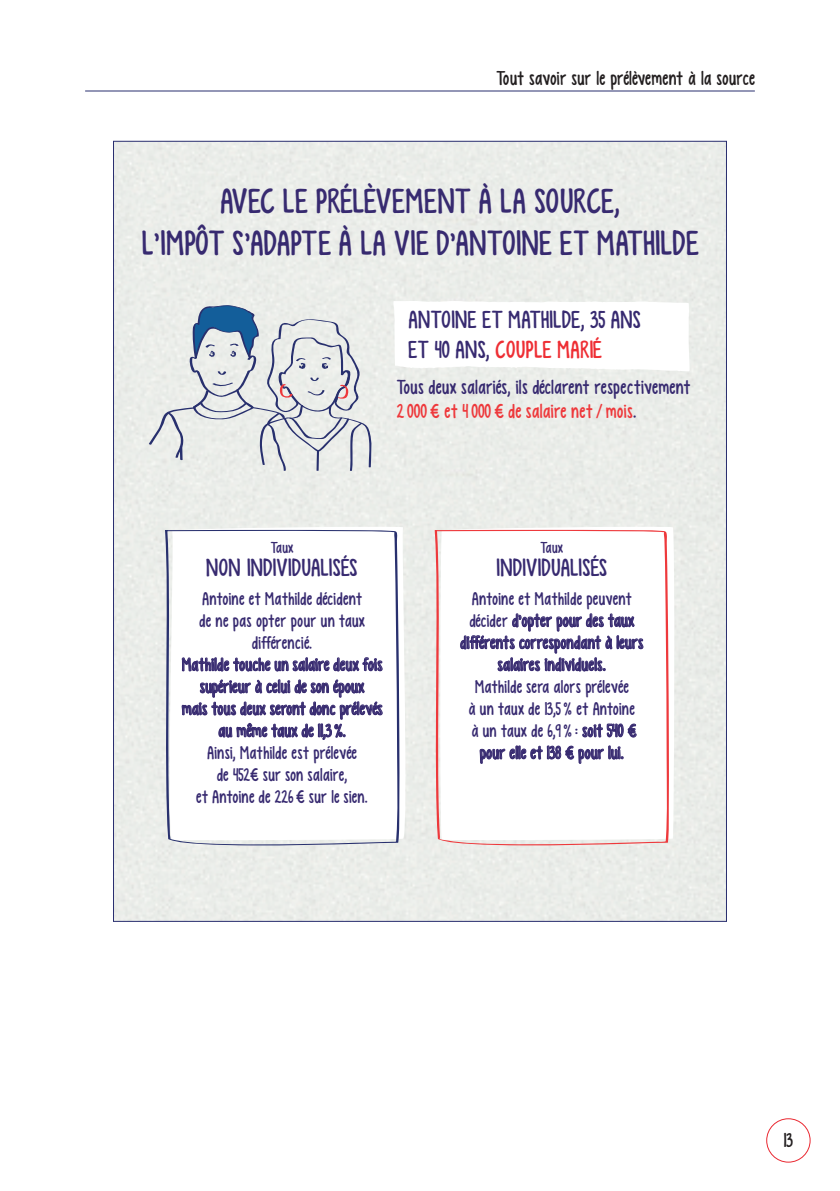
<style>
.page{position:relative;width:840px;height:1191px;background:#fff}
.page>*{position:absolute;margin:0;border:0;box-sizing:border-box;transform-origin:0 0}
.t1{font:34.8px/41.8px "KG Empireof Dirt";letter-spacing:.02em;color:#372a70;text-align:center}
.t2{font:24.6px/29.6px "KG Empireof Dirt";letter-spacing:.02em;color:#372a70}
.t3{font:20.2px/24.2px "KG Empireof Dirt";letter-spacing:.015em;color:#372a70}
.t4{font:20px "KG Empireof Dirt";letter-spacing:.005em;color:#231f20}
.t5{font:18.4px/22px "KG Empireof Dirt";letter-spacing:.015em;color:#372a70;text-align:center}
.t6{font:15.8px "KG Empireof Dirt";letter-spacing:.02em;color:#372a70}
.s1{color:#ee2e34}
.s2{color:#ee393c}
</style>
<div class="page">
<hr style="left:85px;top:90px;width:669px;height:1px;background:#292e6f">
<div style="left:765px;top:1118px;width:45px;height:44px;border:1px solid #ea2932;border-radius:50%"></div>
<svg style="left:165px;top:525px;width:244px;height:315px;fill:#f1f2ef"></svg>
<svg style="left:164px;top:530px;width:235px;height:315px"></svg>
<svg style="left:439px;top:525px;width:236px;height:315px"></svg>
<svg style="left:433px;top:530px;width:235px;height:315px"></svg>
<svg style="left:182px;top:657px;width:200px;height:14px"></svg>
<svg style="left:182px;top:679px;width:200px;height:61px"></svg>
<svg style="left:460px;top:613px;width:182px;height:59px"></svg>
<svg style="left:479px;top:695px;width:157px;height:69px"></svg>
<svg style="left:393px;top:301px;width:296px;height:70px"></svg>
<svg style="left:148px;top:305px;width:225px;height:166px;background:#d3d8dc"></svg>
<p class="t4" style="left:496px;top:67px;width:260px">Tout savoir sur le prélèvement à la source</p>
<h1 class="t1" style="left:142px;top:181px;width:558px">AVEC LE PRÉLÈVEMENT À LA SOURCE,<br>L’IMPÔT S’ADAPTE À LA VIE D’ANTOINE ET MATHILDE</h1>
<h2 class="t2" style="left:408px;top:305px;width:234px">ANTOINE ET MATHILDE, 35 ANS<br>ET 40 ANS, <span class="s1">COUPLE MARIÉ</span></h2>
<p class="t3" style="left:396px;top:375px;width:295px">Tous deux salariés, ils déclarent respectivement<br><span class="s2">2000 € et 4000 € de salaire net/ mois</span>.</p>
<p class="t6" style="left:270px;top:539px;width:24px">Taux</p>
<h2 class="t2" style="left:206px;top:553px;width:153px">NON INDIVIDUALISÉS</h2>
<p class="t5" style="left:182px;top:587px;width:202px">Antoine et Mathilde décident<br>de ne pas opter pour un taux différencié.<br>Mathilde touche un salaire deux fois supérieur à celui de son époux<br>mais tous deux seront donc prélevés au même taux de 11,3 %.<br>Ainsi, Mathilde est prélevée<br>de 452€ sur son salaire,<br>et Antoine de 226 € sur le sien.</p>
<p class="t6" style="left:540px;top:539px;width:24px">Taux</p>
<p class="t5" style="left:460px;top:587px;width:184px">Antoine et Mathilde peuvent décider d’opter pour des taux différents correspondant à leurs salaires individuels.<br>Mathilde sera alors prélevée<br>à un taux de 13,5 % et Antoine<br>à un taux de 6,9 % : soit 540 € pour elle et 138 € pour lui.</p>
<h2 class="t2" style="left:496px;top:553px;width:113px">INDIVIDUALISÉS</h2>
<p class="t4" style="left:783px;top:1128px;width:11px">13</p>
</div>
